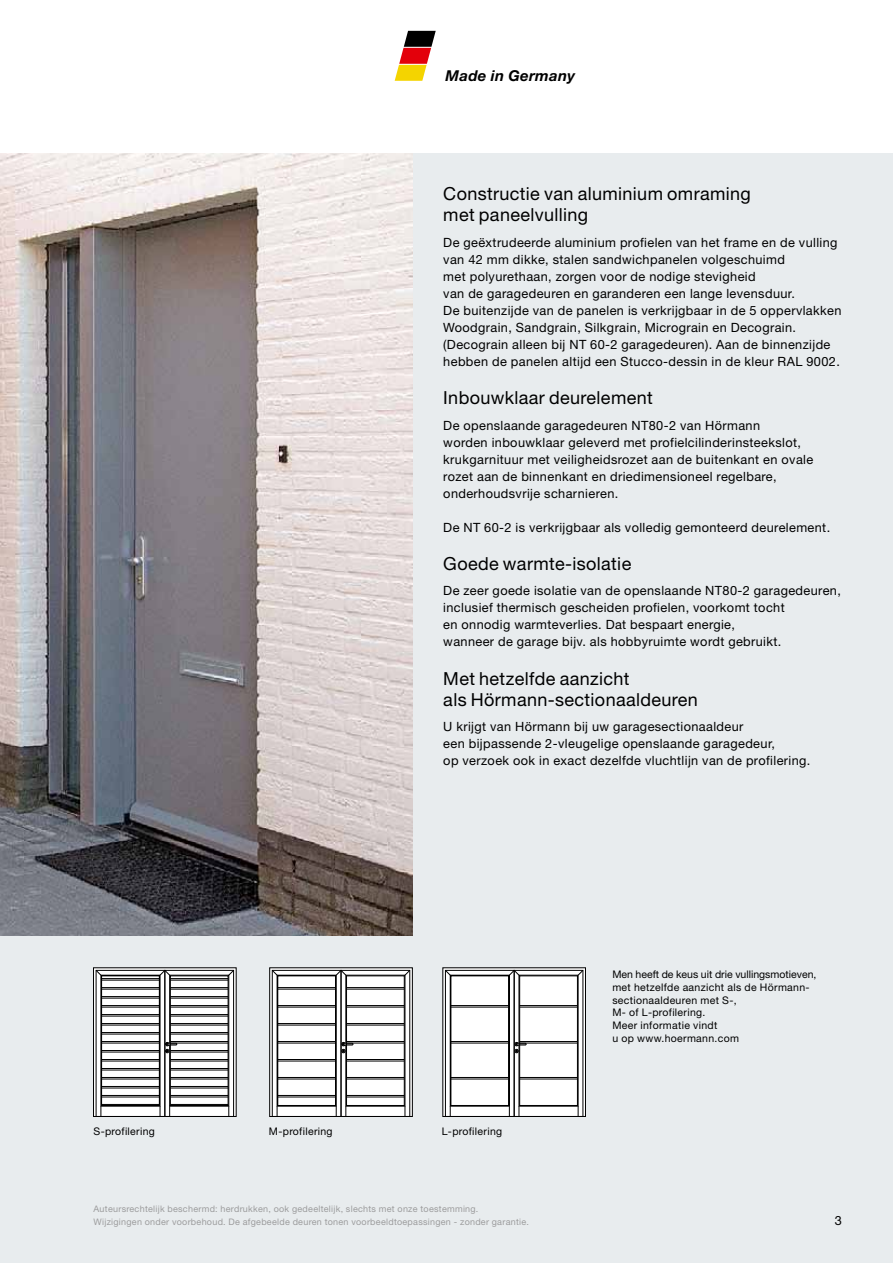
<style>
.page{position:relative;width:893px;height:1263px;background:#fff}
.page>*{position:absolute;margin:0;border:0;box-sizing:border-box;transform-origin:0 0}
.t1{font:18px/21.3px "Hoermann Helvetica Neue Rm";letter-spacing:.02em;color:#000}
.t2{font:italic 700 15px "Hoermann Helvetica Neue";letter-spacing:.02em;color:#000}
.t3{font:12.75px/17px "Hoermann Helvetica Neue Rm";letter-spacing:.03em;color:#000}
.t4{font:10.5px/12.8px "Hoermann Helvetica Neue Rm";letter-spacing:.03em;color:#000}
.t5{font:9px/12.8px "Hoermann Helvetica Neue Rm";letter-spacing:.03em;color:#9c9c9d}
</style>
<div class="page">
<div style="left:0;top:153px;width:893px;height:1110px;background:#e8ecee"></div>
<div style="left:270px;top:968px;width:142px;height:148px;background:linear-gradient(to bottom,#b6b6b6,#b6b6b6)"></div>
<div style="left:269px;top:967px;width:144px;height:150px;border:1px solid #000"></div>
<svg style="left:272px;top:970px;width:138px;height:147px;background:#d1d1d1"></svg>
<div style="left:94px;top:968px;width:142px;height:148px;background:linear-gradient(to bottom,#e6e6e6,#e6e6e6)"></div>
<div style="left:93px;top:967px;width:144px;height:150px;border:1px solid #000"></div>
<svg style="left:96px;top:970px;width:138px;height:147px;background:#bbb"></svg>
<div style="left:443px;top:968px;width:142px;height:148px;background:linear-gradient(to bottom,#8f8f8f,#909090)"></div>
<div style="left:442px;top:967px;width:144px;height:150px;border:1px solid #000"></div>
<svg style="left:445px;top:970px;width:138px;height:147px;background:#dcdcdc"></svg>
<svg style="left:394px;top:30px;width:42px;height:51px"></svg>
<img style="left:0;top:153px;width:412px;height:782px">
<p class="t2" style="left:446px;top:66px;width:131px">Made in Germany</p>
<h1 class="t1" style="left:443px;top:182px;width:309px">Constructie van aluminium omraming met paneelvulling</h1>
<p class="t3" style="left:443px;top:233px;width:400px">De geëxtrudeerde aluminium profielen van het frame en de vulling van 42 mm dikke, stalen sandwichpanelen volgeschuimd<br>met polyurethaan, zorgen voor de nodige stevigheid<br>van de garagedeuren en garanderen een lange levensduur.<br>De buitenzijde van de panelen is verkrijgbaar in de 5 oppervlakken Woodgrain, Sandgrain, Silkgrain, Micrograin en Decograin. (Decograin alleen bij NT 60-2 garagedeuren). Aan de binnenzijde hebben de panelen altijd een Stucco-dessin in de kleur RAL 9002.</p>
<h1 class="t1" style="left:443px;top:386px;width:211px">Inbouwklaar deurelement</h1>
<p class="t3" style="left:443px;top:416px;width:371px">De openslaande garagedeuren NT80-2 van Hörmann<br>worden inbouwklaar geleverd met profielcilinderinsteekslot, krukgarnituur met veiligheidsrozet aan de buitenkant en ovale rozet aan de binnenkant en driedimensioneel regelbare, onderhoudsvrije scharnieren.</p>
<p class="t3" style="left:443px;top:518px;width:388px">De NT 60-2 is verkrijgbaar als volledig gemonteerd deurelement.</p>
<h1 class="t1" style="left:443px;top:551px;width:190px">Goede warmte-isolatie</h1>
<p class="t3" style="left:443px;top:581px;width:399px">De zeer goede isolatie van de openslaande NT80-2 garagedeuren, inclusief thermisch gescheiden profielen, voorkomt tocht<br>en onnodig warmteverlies. Dat bespaart energie,<br>wanneer de garage bijv. als hobbyruimte wordt gebruikt.</p>
<h1 class="t1" style="left:443px;top:666px;width:256px">Met hetzelfde aanzicht<br>als Hörmann-sectionaaldeuren</h1>
<p class="t3" style="left:443px;top:717px;width:369px">U krijgt van Hörmann bij uw garagesectionaaldeur<br>een bijpassende 2-vleugelige openslaande garagedeur,<br>op verzoek ook in exact dezelfde vluchtlijn van de profilering.</p>
<p class="t4" style="left:94px;top:1124px;width:63px">S-profilering</p>
<p class="t4" style="left:269px;top:1124px;width:65px">M-profilering</p>
<p class="t4" style="left:442px;top:1124px;width:62px">L-profilering</p>
<p class="t5" style="left:94px;top:1202px;width:437px">Auteursrechtelijk beschermd: herdrukken, ook gedeeltelijk, slechts met onze toestemming.<br>Wijzigingen onder voorbehoud. De afgebeelde deuren tonen voorbeeldtoepassingen - zonder garantie.</p>
<p class="t4" style="left:612px;top:967px;width:206px">Men heeft de keus uit drie vullingsmotieven, met hetzelfde aanzicht als de Hörmann&shy;sectionaaldeuren met S-,<br>M- of L-profilering.<br>Meer informatie vindt<br>u op www.hoermann.com</p>
<p class="t3" style="left:835px;top:1211px;width:9px">3</p>
</div>
